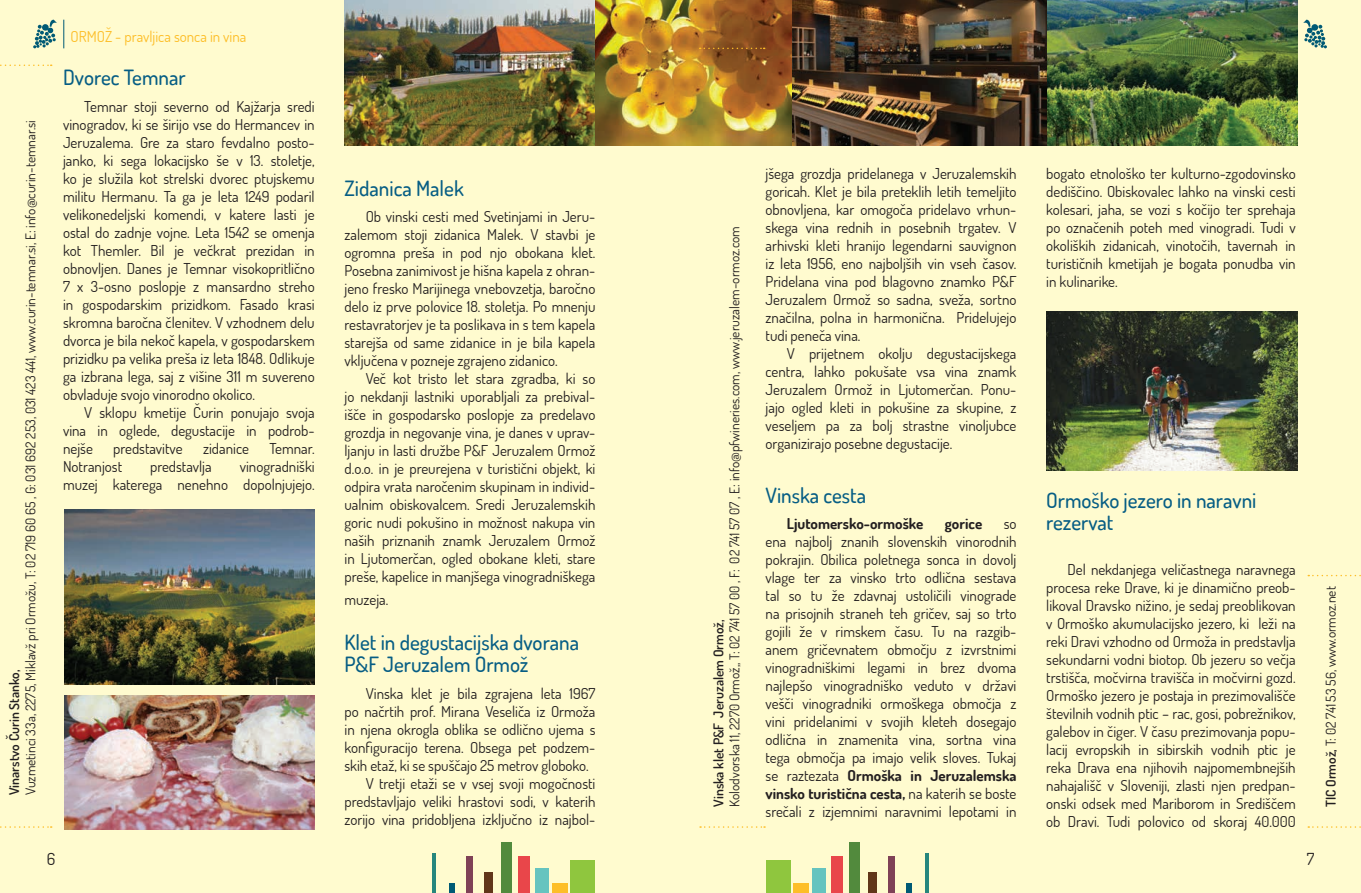
<style>
.page{position:relative;width:1361px;height:893px;background:#fffbcf}
.page>*{position:absolute;margin:0;border:0;box-sizing:border-box;transform-origin:0 0}
.t1{font:500 21px/22.5px "Dosis";color:#065d84}
.t2{font:16.5px "Dosis";color:#231f20}
.t3{font:15px/18px "Dosis";color:#231f20;text-align:justify}
.t4{font:15px "Dosis";color:#fdbe28}
.t5{font:700 15px "Dosis";color:#231f20}
.t6{font:13.5px "Dosis";color:#231f20}
.t7{font:600 13.5px "Dosis";color:#231f20}
.s1{font-weight:700}
.s2{font-weight:600}
</style>
<div class="page">
<svg style="left:63px;top:20px;width:1px;height:28px"></svg>
<svg style="left:33px;top:20px;width:24px;height:28px"></svg>
<svg style="left:1303px;top:20px;width:24px;height:28px"></svg>
<div style="left:552px;top:883px;width:16px;height:10px;background:#fdbe28"></div>
<div style="left:535px;top:869px;width:14px;height:24px;background:#66c4bf"></div>
<div style="left:518px;top:856px;width:12px;height:37px;background:#e9464a"></div>
<div style="left:501px;top:842px;width:10px;height:51px;background:#528a3d"></div>
<div style="left:484px;top:873px;width:8px;height:20px;background:#613619"></div>
<div style="left:466px;top:856px;width:7px;height:37px;background:#7f4156"></div>
<div style="left:449px;top:883px;width:5px;height:10px;background:#005a75"></div>
<hr style="left:432px;top:853px;width:4px;height:40px;background:#26867d">
<div style="left:570px;top:861px;width:25px;height:32px;background:#8fc63e"></div>
<div style="left:793px;top:883px;width:15px;height:10px;background:#fdbe28"></div>
<div style="left:812px;top:869px;width:14px;height:24px;background:#66c4bf"></div>
<div style="left:831px;top:856px;width:12px;height:37px;background:#e9464a"></div>
<div style="left:850px;top:842px;width:10px;height:51px;background:#528a3d"></div>
<div style="left:868px;top:873px;width:9px;height:20px;background:#613619"></div>
<div style="left:887px;top:856px;width:7px;height:37px;background:#7f4156"></div>
<div style="left:906px;top:883px;width:5px;height:10px;background:#005a75"></div>
<hr style="left:925px;top:853px;width:3px;height:40px;background:#26867d">
<div style="left:765px;top:861px;width:25px;height:32px;background:#8fc63e"></div>
<img style="left:344px;top:0;width:953px;height:146px">
<img style="left:65px;top:509px;width:250px;height:175px">
<img style="left:65px;top:695px;width:250px;height:134px">
<svg style="left:0;top:65px;width:52px;height:1px"></svg>
<svg style="left:700px;top:48px;width:64px;height:1px"></svg>
<svg style="left:700px;top:826px;width:65px;height:2px"></svg>
<svg style="left:1308px;top:826px;width:53px;height:2px"></svg>
<svg style="left:1308px;top:575px;width:53px;height:1px"></svg>
<svg style="left:0;top:826px;width:52px;height:2px"></svg>
<img style="left:1046px;top:311px;width:251px;height:159px">
<p class="t6" style="left:22px;top:795px;width:677px;rotate:-90deg">Vuzmetinci 33a, 2275, Miklavž pri Ormožu, T: 02 719 60 65 , G: 031 692 253, 031 423 441, www.curin-temnar.si, E: info@curin-temnar.si</p>
<p class="t7" style="left:5px;top:795px;width:127px;rotate:-90deg">Vinarstvo Čurin Stanko,</p>
<p class="t4" style="left:71px;top:26px;width:177px">ORMOŽ - pravljica sonca in vina</p>
<h1 class="t1" style="left:63px;top:66px;width:124px">Dvorec Temnar</h1>
<p class="t3" style="left:63px;top:97px;width:253px;text-indent:21px">Temnar stoji severno od Kajžarja sredi vinogradov, ki se širijo vse do Hermancev in Jeruzalema. Gre za staro fevdalno posto&shy;janko, ki sega lokacijsko še v 13. stoletje, ko je služila kot strelski dvorec ptujskemu militu Hermanu. Ta ga je leta 1249 podaril velikonedeljski komendi, v katere lasti je ostal do zadnje vojne. Leta 1542 se omenja kot Themler. Bil je večkrat prezidan in obnovljen. Danes je Temnar visokopritlično 7 x 3-osno poslopje z mansardno streho in gospodarskim prizidkom. Fasado krasi skromna baročna členitev. V vzhodnem delu dvorca je bila nekoč kapela, v gospodarskem prizidku pa velika preša iz leta 1848. Odlikuje ga izbrana lega, saj z višine 311 m suvereno obvladuje svojo vinorodno okolico.</p>
<p class="t3" style="left:63px;top:403px;width:253px;text-indent:21px">V sklopu kmetije Čurin ponujajo svoja vina in oglede, degustacije in podrob&shy;nejše</p>
<p class="t3" style="left:113px;top:439px;width:71px">predstavitve</p>
<p class="t3" style="left:203px;top:439px;width:47px">zidanice</p>
<p class="t3" style="left:269px;top:439px;width:47px">Temnar.</p>
<p class="t3" style="left:63px;top:457px;width:61px">Notranjost</p>
<p class="t3" style="left:150px;top:457px;width:63px">predstavlja</p>
<p class="t3" style="left:63px;top:457px;width:253px;text-align:right">vinogradniški<br>muzej katerega nenehno dopolnjujejo.</p>
<h1 class="t1" style="left:344px;top:176px;width:121px">Zidanica Malek</h1>
<p class="t3" style="left:344px;top:208px;width:252px;text-indent:21px">Ob vinski cesti med Svetinjami in Jeru&shy;zalemom stoji zidanica Malek. V stavbi je ogromna preša in pod njo obokana klet.<br>Posebna zanimivost je hišna kapela z ohran&shy;jeno fresko Marijinega vnebovzetja, baročno delo iz prve polovice 18. stoletja. Po mnenju restavratorjev je ta poslikava in s tem kapela starejša od same zidanice in je bila kapela vključena v pozneje zgrajeno zidanico.</p>
<p class="t3" style="left:344px;top:370px;width:252px;text-indent:21px">Več kot tristo let stara zgradba, ki so jo nekdanji lastniki uporabljali za prebival&shy;išče in gospodarsko poslopje za predelavo grozdja in negovanje vina, je danes v uprav&shy;ljanju in lasti družbe P&amp;F Jeruzalem Ormož d.o.o. in je preurejena v turistični objekt, ki odpira vrata naročenim skupinam in individ&shy;ualnim obiskovalcem. Sredi Jeruzalemskih goric nudi pokušino in možnost nakupa vin naših priznanih znamk Jeruzalem Ormož in Ljutomerčan, ogled obokane kleti, stare preše, kapelice in manjšega vinogradniškega</p>
<p class="t3" style="left:344px;top:590px;width:45px">muzeja.</p>
<h1 class="t1" style="left:344px;top:630px;width:236px">Klet in degustacijska dvorana<br>P&amp;F Jeruzalem Ormož</h1>
<p class="t3" style="left:366px;top:684px;width:231px">Vinska klet je bila zgrajena leta 1967</p>
<p class="t3" style="left:344px;top:702px;width:252px">po načrtih prof. Mirana Veseliča iz Ormoža</p>
<p class="t3" style="left:344px;top:720px;width:252px">in njena okrogla oblika se odlično ujema s</p>
<p class="t3" style="left:344px;top:738px;width:252px">konfiguracijo terena. Obsega pet podzem-</p>
<p class="t3" style="left:344px;top:756px;width:246px">skih etaž, ki se spuščajo 25 metrov globoko.</p>
<p class="t3" style="left:366px;top:774px;width:231px">V tretji etaži se v vsej svoji mogočnosti</p>
<p class="t3" style="left:344px;top:792px;width:252px">predstavljajo veliki hrastovi sodi, v katerih</p>
<p class="t3" style="left:344px;top:810px;width:252px">zorijo vina pridobljena izključno iz najbol-</p>
<p class="t6" style="left:726px;top:807px;width:582px;rotate:-90deg">Kolodvorska 11, 2270 Ormož,, T: 02 741 57 00 , F: 02 741 57 07 , E: info@pfwineries.com, www.jeruzalem-ormoz.com</p>
<p class="t7" style="left:710px;top:807px;width:189px;rotate:-90deg">Vinska klet P&amp;F Jeruzalem Ormož,</p>
<p class="t3" style="left:765px;top:164px;width:252px">jšega grozdja pridelanega v Jeruzalemskih goricah. Klet je bila preteklih letih temeljito obnovljena, kar omogoča pridelavo vrhun&shy;skega vina rednih in posebnih trgatev. V arhivski kleti hranijo legendarni sauvignon iz leta 1956, eno najboljših vin vseh časov.<br>Pridelana vina pod blagovno znamko P&amp;F Jeruzalem Ormož so sadna, sveža, sortno značilna, polna in harmonična. Pridelujejo tudi peneča vina.</p>
<p class="t3" style="left:765px;top:344px;width:252px;text-indent:21px">V prijetnem okolju degustacijskega centra, lahko pokušate vsa vina znamk Jeruzalem Ormož in Ljutomerčan. Ponu&shy;jajo ogled kleti in pokušine za skupine, z veseljem pa za bolj strastne vinoljubce organizirajo posebne degustacije.</p>
<h1 class="t1" style="left:765px;top:483px;width:102px">Vinska cesta</h1>
<p class="t5" style="left:787px;top:514px;width:138px">Ljutomersko-ormoške</p>
<p class="t5" style="left:945px;top:514px;width:39px">gorice</p>
<p class="t3" style="left:765px;top:514px;width:252px;text-indent:238px">so ena najbolj znanih slovenskih vinorodnih pokrajin. Obilica poletnega sonca in dovolj vlage ter za vinsko trto odlična sestava tal so tu že zdavnaj ustoličili vinograde na prisojnih straneh teh gričev, saj so trto gojili že v rimskem času. Tu na razgib&shy;anem gričevnatem območju z izvrstnimi vinogradniškimi legami in brez dvoma najlepšo vinogradniško veduto v državi vešči vinogradniki ormoškega območja z vini pridelanimi v svojih kleteh dosegajo odlična in znamenita vina, sortna vina tega območja pa imajo velik sloves. Tukaj se raztezata <span class="s1">Ormoška in Jeruzalemska vinsko turistična cesta,</span> na katerih se boste srečali z izjemnimi naravnimi lepotami in</p>
<p class="t3" style="left:1046px;top:164px;width:251px">bogato etnološko ter kulturno-zgodovinsko dediščino. Obiskovalec lahko na vinski cesti kolesari, jaha, se vozi s kočijo ter sprehaja po označenih poteh med vinogradi. Tudi v okoliških zidanicah, vinotočih, tavernah in turističnih kmetijah je bogata ponudba vin in kulinarike.</p>
<h1 class="t1" style="left:1046px;top:488px;width:212px">Ormoško jezero in naravni rezervat</h1>
<p class="t3" style="left:1046px;top:560px;width:251px;text-indent:21px">Del nekdanjega veličastnega naravnega procesa reke Drave, ki je dinamično preob&shy;likoval Dravsko nižino, je sedaj preoblikovan v Ormoško akumulacijsko jezero, ki leži na reki Dravi vzhodno od Ormoža in predstavlja sekundarni vodni biotop. Ob jezeru so večja trstišča, močvirna travišča in močvirni gozd.<br>Ormoško jezero je postaja in prezimovališče številnih vodnih ptic – rac, gosi, pobrežnikov, galebov in čiger. V času prezimovanja popu&shy;lacij evropskih in sibirskih vodnih ptic je reka Drava ena njihovih najpomembnejših nahajališč v Sloveniji, zlasti njen predpan&shy;onski odsek med Mariborom in Središčem ob Dravi. Tudi polovico od skoraj 40.000</p>
<p class="t2" style="left:47px;top:848px;width:10px">6</p>
<p class="t2" style="left:1306px;top:848px;width:9px">7</p>
<p class="t6" style="left:1322px;top:807px;width:222px;rotate:-90deg"><span class="s2">TIC Ormož,</span> T: 02 741 53 56, www.ormoz.net</p>
</div>
